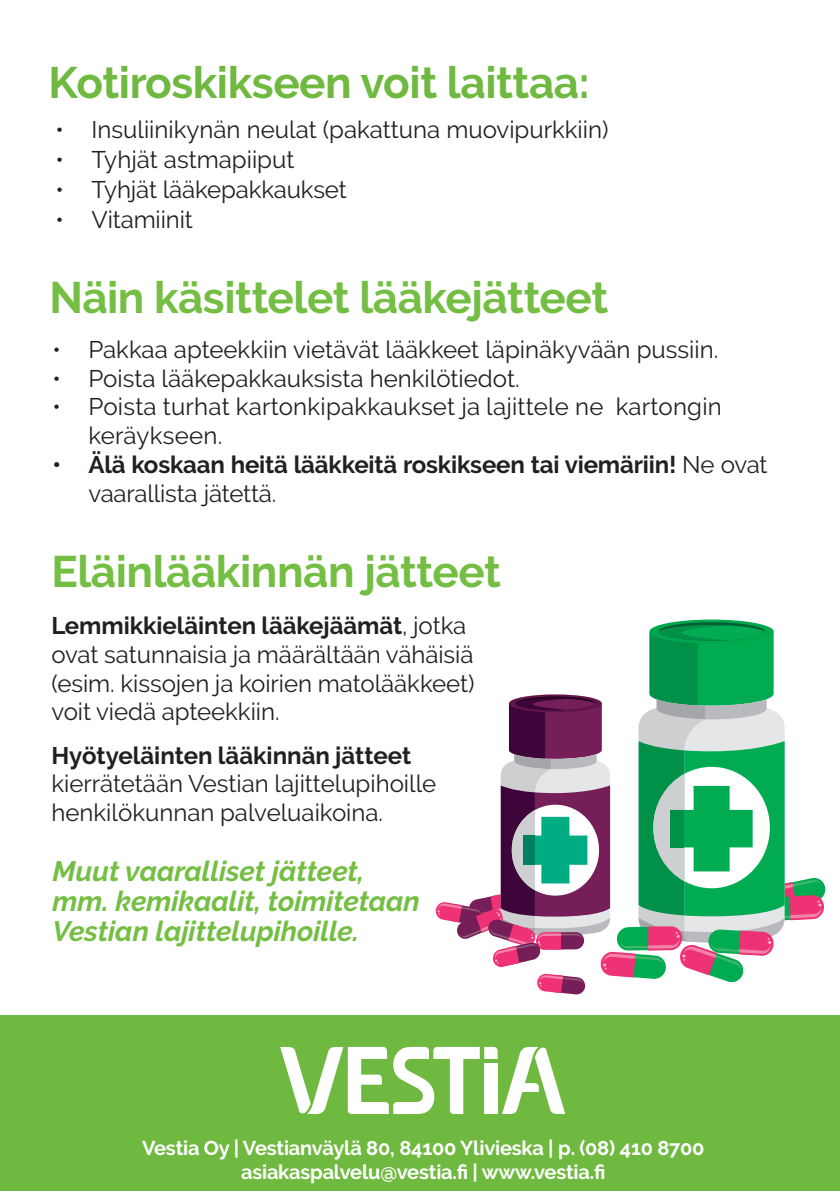
<style>
.page{position:relative;width:840px;height:1191px;background:#fff}
.page>*{position:absolute;margin:0;border:0;box-sizing:border-box;transform-origin:0 0}
.t1{font:700 44px "Raleway";letter-spacing:-.01em;color:#74bf43}
.t2{font:700 44px "Raleway";letter-spacing:-.01em;color:#70b940}
.t3{font:italic 700 28px/30px "Raleway";color:#74bf43}
.t4{font:24px/28.8px "Raleway";color:#231f20}
.t5{font:700 24px/28.8px "Raleway";letter-spacing:-.005em;color:#231f20}
.t6{font:700 20px/24px "Raleway";letter-spacing:-.01em;color:#fff;text-align:center}
.s1{font-weight:400}
.s2{font-weight:700}
</style>
<div class="page">
<div style="left:0;top:1015px;width:839px;height:176px;background:#70b940"></div>
<svg style="left:435px;top:619px;width:390px;height:376px"></svg>
<div style="left:523px;top:835px;width:11px;height:29px;background:#008062"></div>
<svg style="left:280px;top:1047px;width:285px;height:67px"></svg>
<h1 class="t2" style="left:49px;top:57px;width:542px">Kotiroskikseen voit laittaa:</h1>
<p class="t4" style="left:55px;top:115px;width:554px">• Insuliinikynän neulat (pakattuna muovipurkkiin)</p>
<p class="t4" style="left:55px;top:145px;width:240px">• Tyhjät astmapiiput</p>
<p class="t4" style="left:55px;top:175px;width:293px">• Tyhjät lääkepakkaukset</p>
<p class="t4" style="left:55px;top:205px;width:139px">• Vitamiinit</p>
<h1 class="t1" style="left:49px;top:272px;width:560px">Näin käsittelet lääkejätteet</h1>
<p class="t4" style="left:52px;top:335px;width:667px">• Pakkaa apteekkiin vietävät lääkkeet läpinäkyvään pussiin.</p>
<p class="t4" style="left:52px;top:363px;width:468px">• Poista lääkepakkauksista henkilötiedot.</p>
<p class="t4" style="left:88px;top:392px;width:634px;text-indent:-36px">• Poista turhat kartonkipakkaukset ja lajittele ne kartongin keräykseen.</p>
<p class="t5" style="left:88px;top:450px;width:680px;text-indent:-36px">• Älä koskaan heitä lääkkeitä roskikseen tai viemäriin! <span class="s1">Ne ovat vaarallista jätettä.</span></p>
<h1 class="t1" style="left:51px;top:546px;width:451px">Eläinlääkinnän jätteet</h1>
<p class="t4" style="left:51px;top:611px;width:424px"><span class="s2">Lemmikkieläinten lääkejäämät</span>, jotka ovat satunnaisia ja määrältään vähäisiä (esim. kissojen ja koirien matolääkkeet) voit viedä apteekkiin.</p>
<p class="t5" style="left:51px;top:741px;width:361px">Hyötyeläinten lääkinnän jätteet</p>
<p class="t4" style="left:51px;top:769px;width:386px">kierrätetään Vestian lajittelupihoille henkilökunnan palveluaikoina.</p>
<p class="t3" style="left:53px;top:855px;width:368px">Muut vaaralliset jätteet, mm. kemikaalit, toimitetaan<br>Vestian lajittelupihoille.</p>
<p class="t6" style="left:142px;top:1135px;width:563px">Vestia Oy | Vestianväylä 80, 84100 Ylivieska | p. (08) 410 8700 asiakaspalvelu@vestia.fi | www.vestia.fi</p>
</div>
